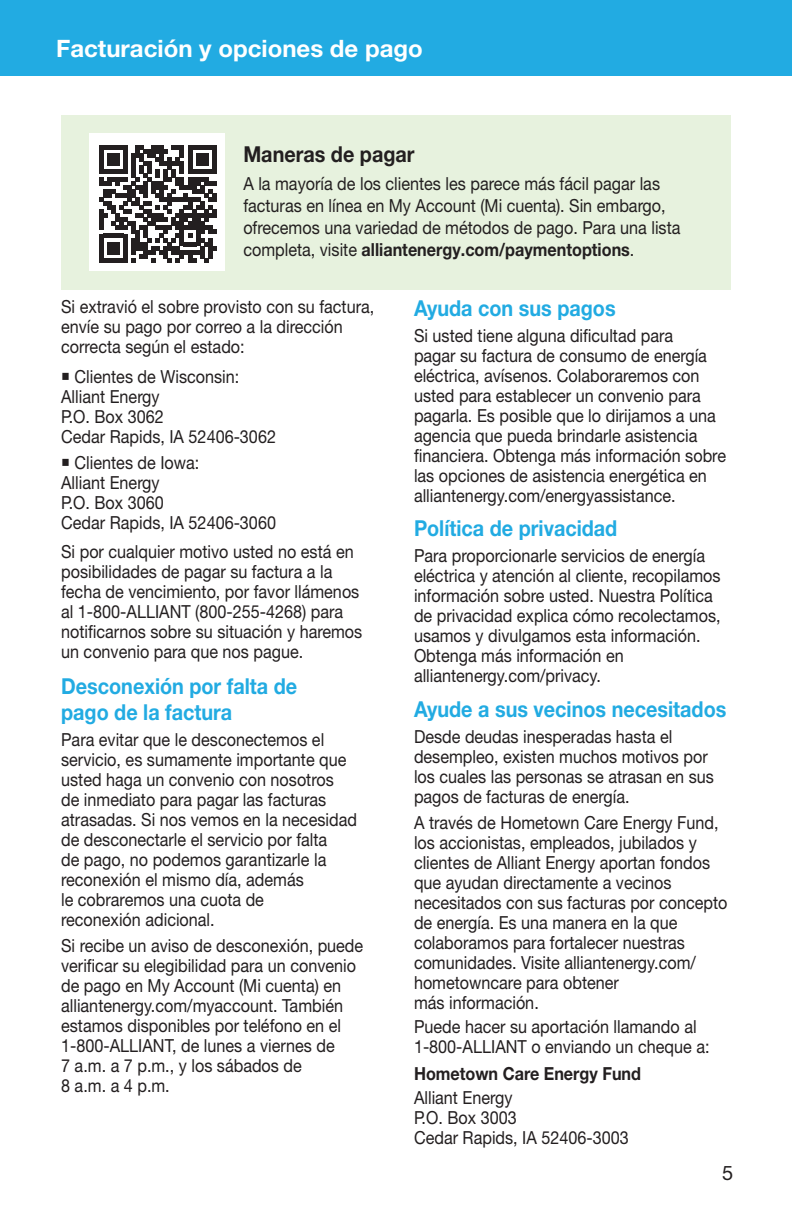
<style>
.page{position:relative;width:792px;height:1224px;background:#fff}
.page>*{position:absolute;margin:0;border:0;box-sizing:border-box;transform-origin:0 0}
.body_copy{font:700 24px "Helvetica Neue LT Pro";color:#fff}
.Blue_Subhead{font:700 22px/26px "Helvetica Neue LT Pro";color:#22abe2;scale:.9 1}
.Blue_Subhead-2{font:700 22px "Helvetica Neue LT Pro";color:#231f20;scale:.9 1}
.t1{font:20px "Helvetica Neue LT Pro";color:#231f20}
.Blue_Subhead-3{font:18px/20px "Helvetica Neue LT Pro";color:#231f20;scale:.9 1}
.Blue_Subhead-4{font:700 18px "Helvetica Neue LT Pro";color:#231f20;scale:.9 1}
.s1{font-weight:700}
</style>
<div class="page">
<div style="left:61px;top:115px;width:670px;height:174px;background:#e7f2de"></div>
<div style="left:0;top:0;width:792px;height:76px;background:#22abe2"></div>
<div style="left:89px;top:134px;width:136px;height:137px;background:#fff"></div>
<svg style="left:100px;top:146px;width:116px;height:116px"></svg>
<p class="body_copy" style="left:56px;top:33px;width:368px">Facturación y opciones de pago</p>
<p class="Blue_Subhead-2" style="left:243px;top:141px;width:192px">Maneras de pagar</p>
<p class="Blue_Subhead-3" style="left:243px;top:173px;width:487px;line-height:22px">A la mayoría de los clientes les parece más fácil pagar las facturas en línea en My Account (Mi cuenta). Sin embargo, ofrecemos una variedad de métodos de pago. Para una lista completa, visite <span class="s1">alliantenergy.com/paymentoptions</span>.</p>
<p class="Blue_Subhead-3" style="left:61px;top:296px;width:350px">Si extravió el sobre provisto con su factura, envíe su pago por correo a la dirección correcta según el estado:</p>
<p class="Blue_Subhead-3" style="left:61px;top:366px;width:240px">○ Clientes de Wisconsin:<br>Alliant Energy<br>P.O. Box 3062<br>Cedar Rapids, IA 52406-3062</p>
<p class="Blue_Subhead-3" style="left:61px;top:452px;width:240px">○ Clientes de Iowa:<br>Alliant Energy<br>P.O. Box 3060<br>Cedar Rapids, IA 52406-3060</p>
<p class="Blue_Subhead-3" style="left:61px;top:541px;width:336px">Si por cualquier motivo usted no está en posibilidades de pagar su factura a la fecha de vencimiento, por favor llámenos al 1-800-ALLIANT (800-255-4268) para notificarnos sobre su situación y haremos un convenio para que nos pague.</p>
<p class="Blue_Subhead" style="left:61px;top:673px;width:264px">Desconexión por falta de pago de la factura</p>
<p class="Blue_Subhead-3" style="left:61px;top:730px;width:330px">Para evitar que le desconectemos el servicio, es sumamente importante que usted haga un convenio con nosotros<br>de inmediato para pagar las facturas atrasadas. Si nos vemos en la necesidad de desconectarle el servicio por falta<br>de pago, no podemos garantizarle la reconexión el mismo día, además<br>le cobraremos una cuota de<br>reconexión adicional.</p>
<p class="Blue_Subhead-3" style="left:61px;top:936px;width:337px">Si recibe un aviso de desconexión, puede verificar su elegibilidad para un convenio de pago en My Account (Mi cuenta) en alliantenergy.com/myaccount. También estamos disponibles por teléfono en el 1-800-ALLIANT, de lunes a viernes de<br>7 a.m. a 7 p.m., y los sábados de<br>8 a.m. a 4 p.m.</p>
<p class="Blue_Subhead" style="left:414px;top:294px;width:226px">Ayuda con sus pagos</p>
<p class="Blue_Subhead-3" style="left:414px;top:325px;width:348px">Si usted tiene alguna dificultad para<br>pagar su factura de consumo de energía eléctrica, avísenos. Colaboraremos con usted para establecer un convenio para pagarla. Es posible que lo dirijamos a una agencia que pueda brindarle asistencia financiera. Obtenga más información sobre las opciones de asistencia energética en alliantenergy.com/energyassistance.</p>
<p class="Blue_Subhead" style="left:414px;top:515px;width:228px">Política de privacidad</p>
<p class="Blue_Subhead-3" style="left:414px;top:546px;width:342px">Para proporcionarle servicios de energía eléctrica y atención al cliente, recopilamos información sobre usted. Nuestra Política de privacidad explica cómo recolectamos, usamos y divulgamos esta información.<br>Obtenga más información en alliantenergy.com/privacy.</p>
<p class="Blue_Subhead" style="left:414px;top:696px;width:349px">Ayude a sus vecinos necesitados</p>
<p class="Blue_Subhead-3" style="left:414px;top:726px;width:335px">Desde deudas inesperadas hasta el desempleo, existen muchos motivos por los cuales las personas se atrasan en sus pagos de facturas de energía.</p>
<p class="Blue_Subhead-3" style="left:414px;top:812px;width:350px">A través de Hometown Care Energy Fund, los accionistas, empleados, jubilados y clientes de Alliant Energy aportan fondos que ayudan directamente a vecinos necesitados con sus facturas por concepto de energía. Es una manera en la que colaboramos para fortalecer nuestras comunidades. Visite alliantenergy.com/ hometowncare para obtener<br>más información.</p>
<p class="Blue_Subhead-3" style="left:414px;top:1016px;width:330px">Puede hacer su aportación llamando al<br>1-800-ALLIANT o enviando un cheque a:</p>
<p class="Blue_Subhead-4" style="left:414px;top:1062px;width:254px">Hometown Care Energy Fund</p>
<p class="Blue_Subhead-3" style="left:414px;top:1087px;width:240px">Alliant Energy<br>P.O. Box 3003<br>Cedar Rapids, IA 52406-3003</p>
<p class="t1" style="left:722px;top:1161px;width:13px">5</p>
</div>
